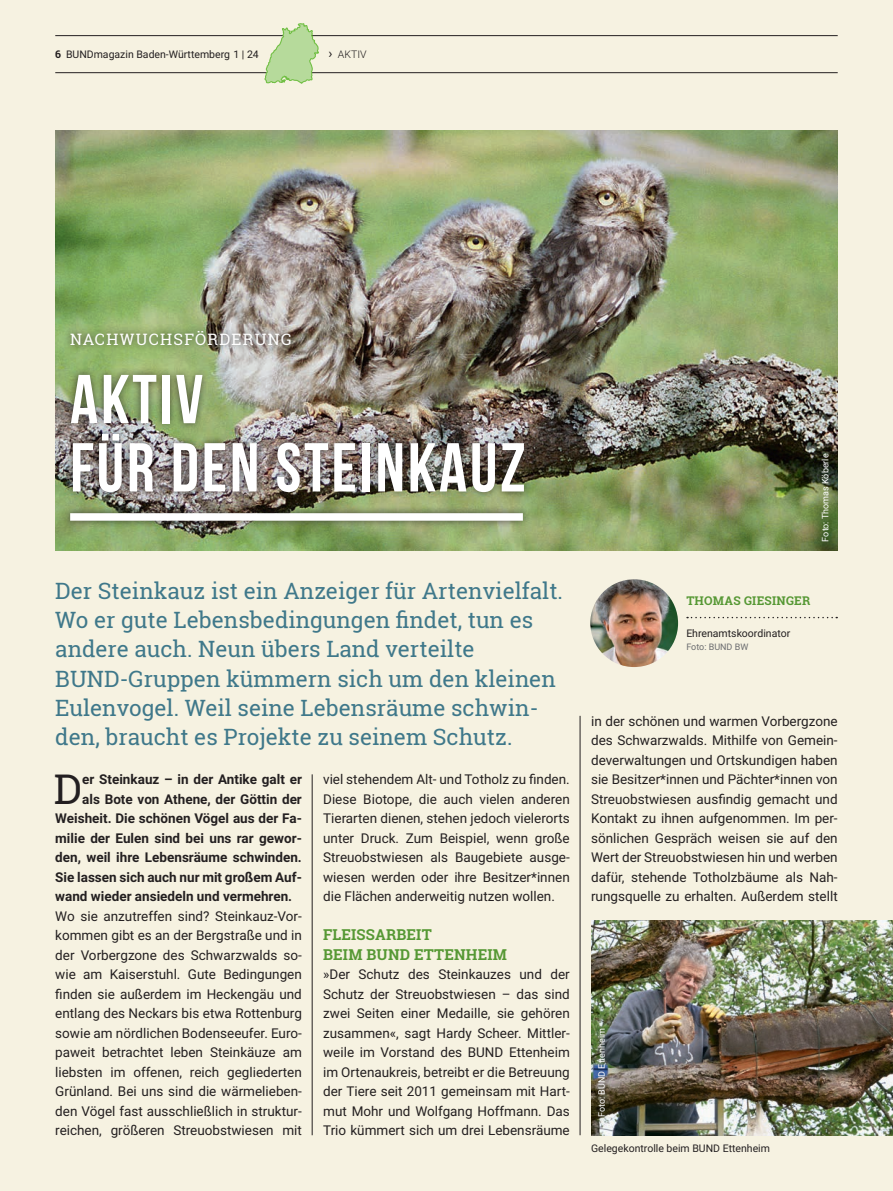
<style>
.page{position:relative;width:893px;height:1191px;background:#f6f2e1}
.page>*{position:absolute;margin:0;border:0;box-sizing:border-box;transform-origin:0 0}
.t1{font:700 69px/68.2px "Bebas Neue";letter-spacing:.04em;color:#fff}
.t2{font:40.95px "Roboto Slab";color:#231f20}
.t3{font:22.5px/29.2px "Roboto Slab";color:#3f788a}
.t4{font:15.75px "Roboto Slab";letter-spacing:.08em;color:#fff}
.t5{font:700 15px/19.5px "Roboto Slab";letter-spacing:.01em;color:#569834}
.t6{font:13.5px/19.5px "Roboto";color:#231f20;text-align:justify}
.t7{font:700 13.5px "Roboto";color:#231f20}
.t8{font:700 12px "Roboto Slab";letter-spacing:.02em;color:#569834}
.t9{font:10.5px "Roboto";color:#231f20}
.t10{font:300 10.5px "Roboto";color:#231f20}
.t11{font:9px "Roboto";color:#fff}
.t12{font:9px "Roboto";color:#6c6d70}
.s1{font-family:"Roboto Slab";font-weight:700}
.s2{font-weight:400;font-size:13.5px}
</style>
<div class="page">
<hr style="left:55px;top:72px;width:783px;height:1px;background:#231f20">
<hr style="left:55px;top:35px;width:783px;height:1px;background:#231f20">
<svg style="left:264px;top:23px;width:55px;height:61px"></svg>
<hr style="left:312px;top:774px;width:1px;height:361px;background:#231f20">
<hr style="left:580px;top:716px;width:1px;height:419px;background:#231f20">
<img style="left:590px;top:579px;width:88px;height:88px;border-radius:44px">
<svg style="left:687px;top:617px;width:150px;height:1px"></svg>
<img style="left:591px;top:920px;width:302px;height:215px">
<img style="left:55px;top:131px;width:783px;height:419px">
<div style="left:62px;top:323px;width:470px;height:205px;background:#231f20;opacity:.75"></div>
<div style="left:70px;top:513px;width:453px;height:8px;background:#fff"></div>
<div style="left:590px;top:1020px;width:22px;height:104px;background:#231f20;opacity:.75"></div>
<p class="t9" style="left:55px;top:47px;width:205px"><span class="s1">6</span> BUNDmagazin Baden-Württemberg 1 | 24</p>
<p class="t10" style="left:328px;top:47px;width:40px"><span class="s2">›</span> AKTIV</p>
<p class="t4" style="left:70px;top:329px;width:223px">NACHWUCHSFÖRDERUNG</p>
<h1 class="t1" style="left:70px;top:364px;width:457px">AKTIV<br>FÜR DEN STEINKAUZ</h1>
<p class="t3" style="left:55px;top:576px;width:509px">Der Steinkauz ist ein Anzeiger für Artenvielfalt.<br>Wo er gute Lebensbedingungen findet, tun es andere auch. Neun übers Land verteilte BUND-Gruppen kümmern sich um den kleinen Eulenvogel. Weil seine Lebensräume schwin&shy;den, braucht es Projekte zu seinem Schutz.</p>
<h2 class="t2" style="left:54px;top:760px;width:30px">D</h2>
<p class="t7" style="left:82px;top:770px;width:221px">er Steinkauz – in der Antike galt er</p>
<p class="t7" style="left:82px;top:789px;width:221px">als Bote von Athene, der Göttin der</p>
<p class="t7" style="left:55px;top:809px;width:248px">Weisheit. Die schönen Vögel aus der Fa-</p>
<p class="t7" style="left:55px;top:828px;width:248px">milie der Eulen sind bei uns rar gewor-</p>
<p class="t7" style="left:55px;top:848px;width:248px">den, weil ihre Lebensräume schwinden.</p>
<p class="t7" style="left:55px;top:867px;width:248px">Sie lassen sich auch nur mit großem Auf-</p>
<p class="t7" style="left:55px;top:887px;width:238px">wand wieder ansiedeln und vermehren.</p>
<p class="t6" style="left:55px;top:905px;width:248px">Wo sie anzutreffen sind? Steinkauz-Vor&shy;kommen gibt es an der Bergstraße und in der Vorbergzone des Schwarzwalds so&shy;wie am Kaiserstuhl. Gute Bedingungen finden sie außerdem im Heckengäu und entlang des Neckars bis etwa Rottenburg sowie am nördlichen Bodenseeufer. Euro&shy;paweit betrachtet leben Steinkäuze am liebsten im offenen, reich gegliederten Grünland. Bei uns sind die wärmelieben&shy;den Vögel fast ausschließlich in struktur&shy;reichen, größeren Streuobstwiesen mit</p>
<p class="t6" style="left:323px;top:769px;width:248px">viel stehendem Alt- und Totholz zu finden.<br>Diese Biotope, die auch vielen anderen Tierarten dienen, stehen jedoch vielerorts unter Druck. Zum Beispiel, wenn große Streuobstwiesen als Baugebiete ausge&shy;wiesen werden oder ihre Besitzer*innen die Flächen anderweitig nutzen wollen.</p>
<p class="t5" style="left:323px;top:924px;width:185px">FLEISSARBEIT<br>BEIM BUND ETTENHEIM</p>
<p class="t6" style="left:323px;top:964px;width:248px">»Der Schutz des Steinkauzes und der Schutz der Streuobstwiesen – das sind zwei Seiten einer Medaille, sie gehören zusammen«, sagt Hardy Scheer. Mittler&shy;weile im Vorstand des BUND Ettenheim im Ortenaukreis, betreibt er die Betreuung der Tiere seit 2011 gemeinsam mit Hart&shy;mut Mohr und Wolfgang Hoffmann. Das Trio kümmert sich um drei Lebensräume</p>
<p class="t11" style="left:819px;top:541px;width:89px;rotate:-90deg">Foto: Thomas Köberle</p>
<p class="t8" style="left:686px;top:592px;width:126px">THOMAS GIESINGER</p>
<p class="t9" style="left:686px;top:626px;width:105px">Ehrenamtskoordinator</p>
<p class="t12" style="left:686px;top:641px;width:63px">Foto: BUND BW</p>
<p class="t6" style="left:591px;top:710px;width:248px">in der schönen und warmen Vorbergzone des Schwarzwalds. Mithilfe von Gemein&shy;deverwaltungen und Ortskundigen haben sie Besitzer*innen und Pächter*innen von Streuobstwiesen ausfindig gemacht und Kontakt zu ihnen aufgenommen. Im per&shy;sönlichen Gespräch weisen sie auf den Wert der Streuobstwiesen hin und werben dafür, stehende Totholzbäume als Nah&shy;rungsquelle zu erhalten. Außerdem stellt</p>
<p class="t11" style="left:595px;top:1117px;width:90px;rotate:-90deg">Foto: BUND Ettenheim</p>
<p class="t9" style="left:591px;top:1141px;width:180px">Gelegekontrolle beim BUND Ettenheim</p>
</div>
